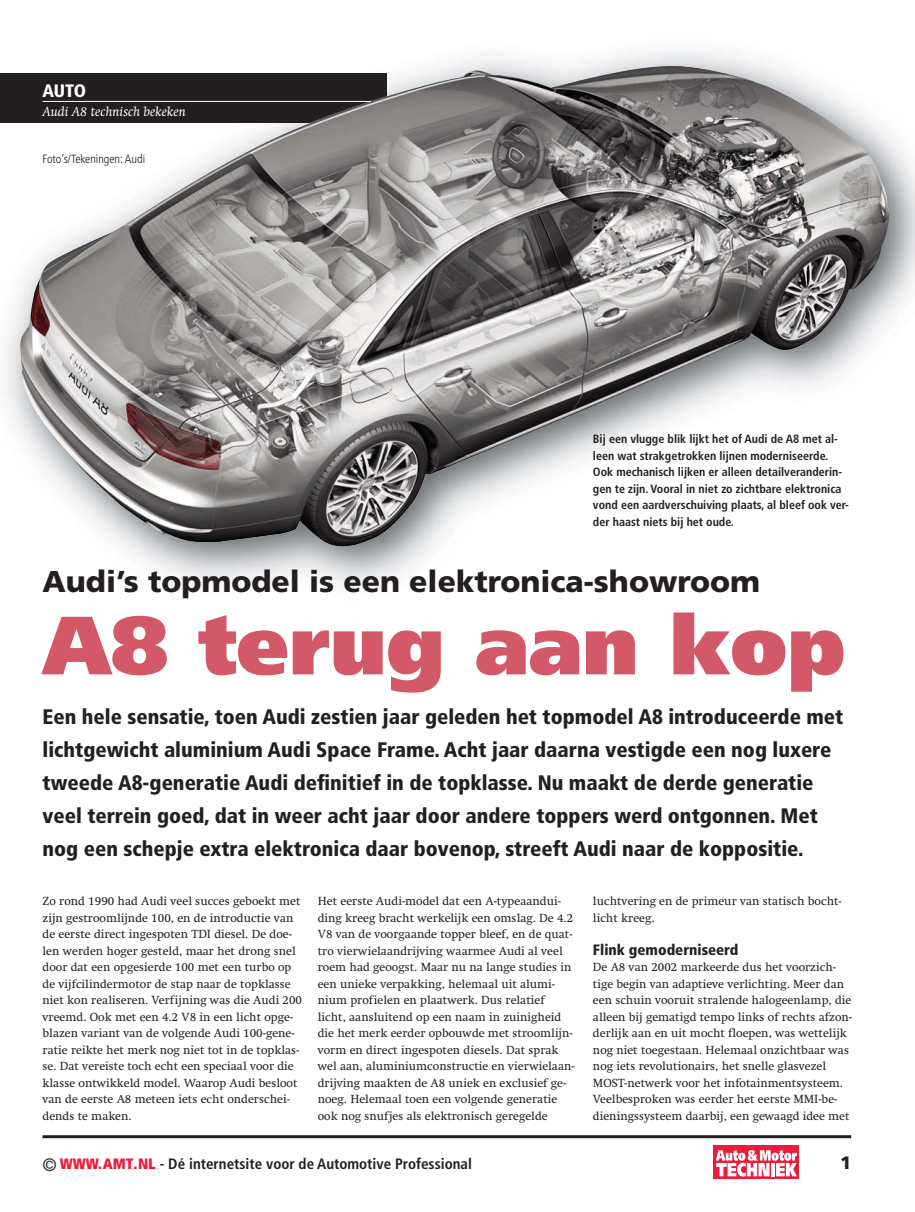
<style>
.page{position:relative;width:915px;height:1212px;background:#fff}
.page>*{position:absolute;margin:0;border:0;box-sizing:border-box;transform-origin:0 0}
.t1{font:900 82.5px "Frutiger LT Std";color:#d35868}
.t2{font:900 30px "Frutiger LT Std";color:#231f20}
.t3{font:900 condensed 21px/33px "Frutiger LT Std";color:#231f20}
.t4{font:900 condensed 18px "Frutiger LT Std";color:#fff}
.t5{font:900 18px "Frutiger LT Std";color:#231f20}
.t6{font:700 condensed 15px "Frutiger";color:#231f20}
.t7{font:900 condensed 15px "Frutiger LT Std";color:#231f20}
.t8{font:italic 13.5px "Swift LT Std";color:#fff}
.t9{font:12px/16.5px "Swift LT Std";color:#231f20}
.t10{font:700 condensed 12px/16.5px "Frutiger LT Std";color:#231f20}
.t11{font:300 condensed 12px "Frutiger LT Std";color:#231f20}
.s1{font-weight:400;font-size:18px}
.s2{font-weight:900;color:#ed1a3a}
</style>
<div class="page">
<img style="left:0;top:50px;width:914px;height:535px">
<img style="left:0;top:73px;width:386px;height:49px">
<img style="left:825px;top:119px;width:55px;height:62px">
<hr style="left:43px;top:1135px;width:807px;height:3px;background:#231f20">
<hr style="left:43px;top:101px;width:328px;height:1px;background:#fff">
<div style="left:713px;top:1146px;width:86px;height:33px;background:#ed1a3a"></div>
<svg style="left:715px;top:1150px;width:81px;height:26px"></svg>
<h3 class="t4" style="left:43px;top:83px;width:45px">AUTO</h3>
<p class="t8" style="left:43px;top:103px;width:145px">Audi A8 technisch bekeken</p>
<p class="t11" style="left:43px;top:154px;width:104px">Foto’s/Tekeningen: Audi</p>
<p class="t10" style="left:592px;top:432px;width:257px">Bij een vlugge blik lijkt het of Audi de A8 met al&shy;leen wat strakgetrokken lijnen moderniseerde.<br>Ook mechanisch lijken er alleen detailveranderin&shy;gen te zijn. Vooral in niet zo zichtbare elektronica vond een aardverschuiving plaats, al bleef ook ver&shy;der haast niets bij het oude.</p>
<h2 class="t2" style="left:43px;top:564px;width:719px">Audi’s topmodel is een elektronica-showroom</h2>
<h1 class="t1" style="left:43px;top:598px;width:803px">A8 terug aan kop</h1>
<p class="t3" style="left:43px;top:702px;width:802px">Een hele sensatie, toen Audi zestien jaar geleden het topmodel A8 introduceerde met lichtgewicht aluminium Audi Space Frame. Acht jaar daarna vestigde een nog luxere tweede A8-generatie Audi definitief in de topklasse. Nu maakt de derde generatie veel terrein goed, dat in weer acht jaar door andere toppers werd ontgonnen. Met nog een schepje extra elektronica daar bovenop, streeft Audi naar de koppositie.</p>
<p class="t9" style="left:43px;top:894px;width:261px">Zo rond 1990 had Audi veel succes geboekt met zijn gestroomlijnde 100, en de introductie van de eerste direct ingespoten TDI diesel. De doe&shy;len werden hoger gesteld, maar het drong snel door dat een opgesierde 100 met een turbo op de vijfcilindermotor de stap naar de topklasse niet kon realiseren. Verfijning was die Audi 200 vreemd. Ook met een 4.2 V8 in een licht opge&shy;blazen variant van de volgende Audi 100-gene&shy;ratie reikte het merk nog niet tot in de topklas&shy;se. Dat vereiste toch echt een speciaal voor die klasse ontwikkeld model. Waarop Audi besloot van de eerste A8 meteen iets echt onderschei&shy;dends te maken.</p>
<p class="t9" style="left:317px;top:894px;width:258px">Het eerste Audi-model dat een A-typeaandui&shy;ding kreeg bracht werkelijk een omslag. De 4.2<br>V8 van de voorgaande topper bleef, en de quat&shy;tro vierwielaandrijving waarmee Audi al veel roem had geoogst. Maar nu na lange studies in een unieke verpakking, helemaal uit alumi&shy;nium profielen en plaatwerk. Dus relatief licht, aansluitend op een naam in zuinigheid die het merk eerder opbouwde met stroomlijn&shy;vorm en direct ingespoten diesels. Dat sprak wel aan, aluminiumconstructie en vierwielaan&shy;drijving maakten de A8 uniek en exclusief ge&shy;noeg. Helemaal toen een volgende generatie ook nog snufjes als elektronisch geregelde</p>
<p class="t9" style="left:592px;top:894px;width:250px">luchtvering en de primeur van statisch bocht&shy;licht kreeg.</p>
<p class="t7" style="left:592px;top:944px;width:147px">Flink gemoderniseerd</p>
<p class="t9" style="left:592px;top:960px;width:261px">De A8 van 2002 markeerde dus het voorzich&shy;tige begin van adaptieve verlichting. Meer dan een schuin vooruit stralende halogeenlamp, die alleen bij gematigd tempo links of rechts afzon&shy;derlijk aan en uit mocht floepen, was wettelijk nog niet toegestaan. Helemaal onzichtbaar was nog iets revolutionairs, het snelle glasvezel MOST-netwerk voor het infotainmentsysteem.<br>Veelbesproken was eerder het eerste MMI-be&shy;dieningssysteem daarbij, een gewaagd idee met</p>
<p class="t6" style="left:43px;top:1158px;width:431px"><span class="s1">©</span> <span class="s2">WWW.AMT.NL</span> - Dé internetsite voor de Automotive Professional</p>
<h3 class="t5" style="left:839px;top:1153px;width:13px">1</h3>
</div>
